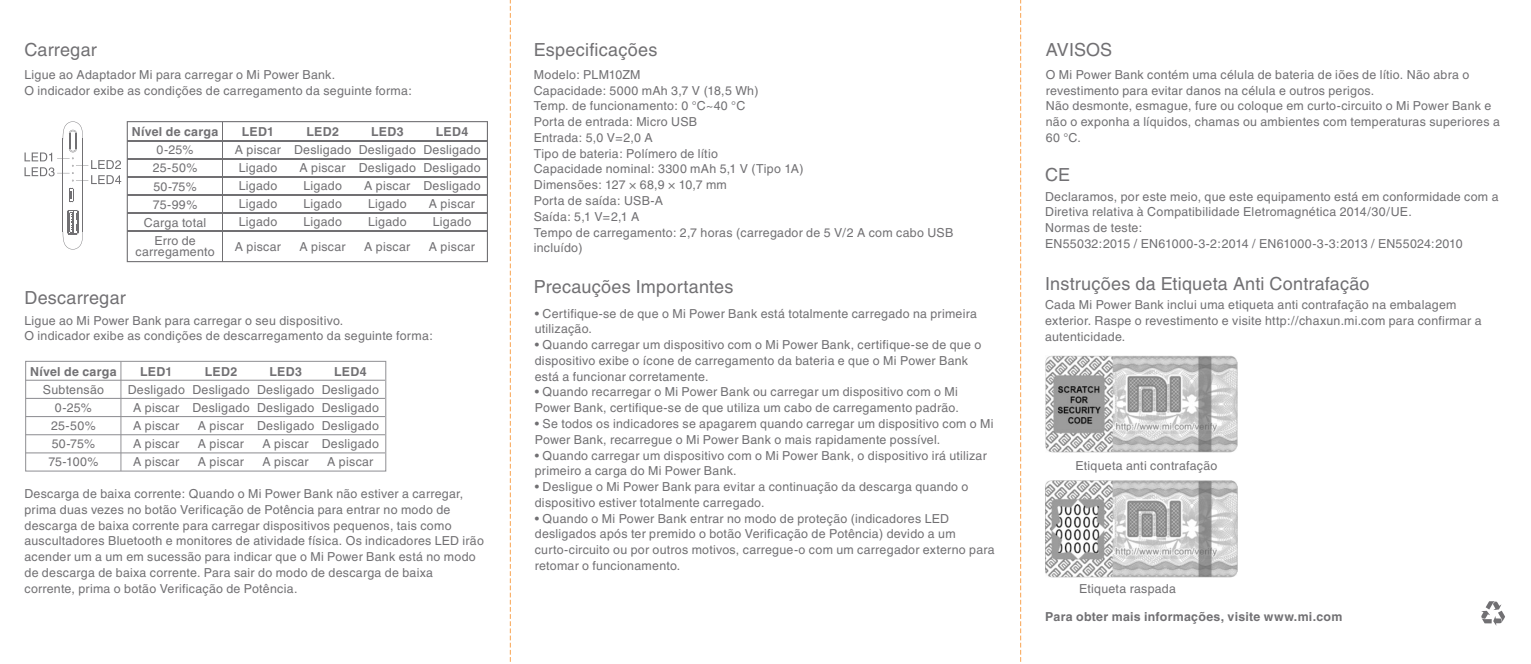
<style>
.page{position:relative;width:1531px;height:664px;background:#fff}
.page>*{position:absolute;margin:0;border:0;box-sizing:border-box;transform-origin:0 0}
.t1{font:18px "Helvetica";letter-spacing:.015em;color:#717073}
.t2{font:12.38px/18px "Helvetica";letter-spacing:.02em;color:#717073}
.t3{font:700 12.38px "Helvetica";letter-spacing:.025em;color:#717073}
</style>
<div class="page">
<svg style="left:510px;top:0;width:1px;height:662px"></svg>
<svg style="left:1020px;top:0;width:1px;height:662px"></svg>
<svg style="left:127px;top:121px;width:361px;height:141px"></svg>
<hr style="left:127px;top:231px;width:360px;height:1px;background:#717073">
<hr style="left:127px;top:212px;width:360px;height:2px;background:#717073">
<hr style="left:127px;top:194px;width:360px;height:1px;background:#717073">
<hr style="left:127px;top:176px;width:360px;height:1px;background:#717073">
<hr style="left:127px;top:158px;width:360px;height:1px;background:#717073">
<hr style="left:127px;top:140px;width:360px;height:1px;background:#717073">
<hr style="left:222px;top:122px;width:1px;height:139px;background:#717073">
<div style="left:25px;top:360px;width:361px;height:111px;border:1px solid #919195"></div>
<hr style="left:26px;top:452px;width:359px;height:1px;background:#919195">
<hr style="left:26px;top:434px;width:359px;height:1px;background:#919195">
<hr style="left:26px;top:416px;width:359px;height:1px;background:#919195">
<hr style="left:26px;top:397px;width:359px;height:2px;background:#919195">
<hr style="left:26px;top:379px;width:359px;height:1px;background:#919195">
<hr style="left:121px;top:361px;width:1px;height:110px;background:#919195">
<svg style="left:1481px;top:601px;width:24px;height:24px"></svg>
<img style="left:1045px;top:355px;width:192px;height:97px">
<img style="left:1045px;top:480px;width:192px;height:97px">
<hr style="left:83px;top:139px;width:1px;height:93px;background:#717073">
<hr style="left:63px;top:139px;width:1px;height:93px;background:#717073">
<svg style="left:63px;top:210px;width:20px;height:39px"></svg>
<svg style="left:25px;top:121px;width:96px;height:82px"></svg>
<h1 class="t1" style="left:24px;top:39px;width:74px">Carregar</h1>
<p class="t2" style="left:24px;top:67px;width:389px;line-height:15.8px">Ligue ao Adaptador Mi para carregar o Mi Power Bank.<br>O indicador exibe as condições de carregamento da seguinte forma:</p>
<p class="t3" style="left:132px;top:124px;width:88px">Nível de carga</p>
<p class="t2" style="left:144px;top:141px;width:64px;text-align:center">0-25%<br>25-50%<br>50-75%<br>75-99%<br>Carga total<br>Erro de</p>
<p class="t2" style="left:136px;top:242px;width:81px">carregamento</p>
<p class="t3" style="left:242px;top:124px;width:34px">LED1</p>
<p class="t2" style="left:235px;top:141px;width:48px;text-align:center">A piscar<br>Ligado<br>Ligado<br>Ligado<br>Ligado</p>
<p class="t2" style="left:235px;top:237px;width:48px">A piscar</p>
<p class="t3" style="left:306px;top:124px;width:34px">LED2</p>
<p class="t2" style="left:294px;top:141px;width:59px;text-align:center">Desligado<br>A piscar<br>Ligado<br>Ligado<br>Ligado</p>
<p class="t2" style="left:300px;top:237px;width:48px">A piscar</p>
<p class="t3" style="left:371px;top:124px;width:34px">LED3</p>
<p class="t2" style="left:359px;top:141px;width:59px;text-align:center">Desligado<br>Desligado<br>A piscar<br>Ligado<br>Ligado</p>
<p class="t2" style="left:364px;top:237px;width:48px">A piscar</p>
<p class="t3" style="left:436px;top:124px;width:34px">LED4</p>
<p class="t2" style="left:423px;top:141px;width:59px;text-align:center">Desligado<br>Desligado<br>Desligado<br>A piscar<br>Ligado</p>
<p class="t2" style="left:429px;top:237px;width:48px">A piscar</p>
<h1 class="t1" style="left:24px;top:287px;width:103px">Descarregar</h1>
<p class="t2" style="left:24px;top:312px;width:410px;line-height:15.8px">Ligue ao Mi Power Bank para carregar o seu dispositivo.<br>O indicador exibe as condições de descarregamento da seguinte forma:</p>
<p class="t3" style="left:30px;top:364px;width:88px">Nível de carga</p>
<p class="t2" style="left:43px;top:380px;width:63px;text-align:center">Subtensão<br>0-25%<br>25-50%<br>50-75%<br>75-100%</p>
<p class="t3" style="left:140px;top:364px;width:34px">LED1</p>
<p class="t2" style="left:128px;top:380px;width:59px;text-align:center">Desligado<br>A piscar<br>A piscar<br>A piscar<br>A piscar</p>
<p class="t3" style="left:205px;top:364px;width:34px">LED2</p>
<p class="t2" style="left:192px;top:380px;width:59px;text-align:center">Desligado<br>Desligado<br>A piscar<br>A piscar<br>A piscar</p>
<p class="t3" style="left:269px;top:364px;width:34px">LED3</p>
<p class="t2" style="left:257px;top:380px;width:59px;text-align:center">Desligado<br>Desligado<br>Desligado<br>A piscar<br>A piscar</p>
<p class="t3" style="left:334px;top:364px;width:34px">LED4</p>
<p class="t2" style="left:322px;top:380px;width:59px;text-align:center">Desligado<br>Desligado<br>Desligado<br>Desligado<br>A piscar</p>
<p class="t2" style="left:24px;top:485px;width:461px;line-height:15.8px">Descarga de baixa corrente: Quando o Mi Power Bank não estiver a carregar, prima duas vezes no botão Verificação de Potência para entrar no modo de descarga de baixa corrente para carregar dispositivos pequenos, tais como auscultadores Bluetooth e monitores de atividade física. Os indicadores LED irão acender um a um em sucessão para indicar que o Mi Power Bank está no modo de descarga de baixa corrente. Para sair do modo de descarga de baixa corrente, prima o botão Verificação de Potência.</p>
<h1 class="t1" style="left:534px;top:39px;width:125px">Especificações</h1>
<p class="t2" style="left:534px;top:66px;width:421px;line-height:15.8px">Modelo: PLM10ZM<br>Capacidade: 5000 mAh 3,7 V (18,5 Wh)<br>Temp. de funcionamento: 0 °C~40 °C<br>Porta de entrada: Micro USB<br>Entrada: 5,0 V=2,0 A<br>Tipo de bateria: Polímero de lítio<br>Capacidade nominal: 3300 mAh 5,1 V (Tipo 1A)<br>Dimensões: 127 × 68,9 × 10,7 mm<br>Porta de saída: USB-A<br>Saída: 5,1 V=2,1 A<br>Tempo de carregamento: 2,7 horas (carregador de 5 V/2 A com cabo USB incluído)</p>
<p class="t2" style="left:1046px;top:67px;width:455px;line-height:15.8px">O Mi Power Bank contém uma célula de bateria de iões de lítio. Não abra o revestimento para evitar danos na célula e outros perigos.<br>Não desmonte, esmague, fure ou coloque em curto-circuito o Mi Power Bank e não o exponha a líquidos, chamas ou ambientes com temperaturas superiores a 60 °C.</p>
<h1 class="t1" style="left:534px;top:276px;width:201px">Precauções Importantes</h1>
<h1 class="t1" style="left:1046px;top:39px;width:68px">AVISOS</h1>
<h1 class="t1" style="left:1045px;top:164px;width:27px">CE</h1>
<p class="t2" style="left:1045px;top:188px;width:455px;line-height:15.8px">Declaramos, por este meio, que este equipamento está em conformidade com a Diretiva relativa à Compatibilidade Eletromagnética 2014/30/UE.<br>Normas de teste:<br>EN55032:2015 / EN61000-3-2:2014 / EN61000-3-3:2013 / EN55024:2010</p>
<h1 class="t1" style="left:1045px;top:273px;width:326px">Instruções da Etiqueta Anti Contrafação</h1>
<p class="t2" style="left:535px;top:305px;width:444px;line-height:15.8px">• Certifique-se de que o Mi Power Bank está totalmente carregado na primeira utilização.</p>
<p class="t2" style="left:535px;top:337px;width:448px;line-height:15.8px">• Quando carregar um dispositivo com o Mi Power Bank, certifique-se de que o dispositivo exibe o ícone de carregamento da bateria e que o Mi Power Bank está a funcionar corretamente.</p>
<p class="t2" style="left:535px;top:384px;width:425px;line-height:15.8px">• Quando recarregar o Mi Power Bank ou carregar um dispositivo com o Mi<br>Power Bank, certifique-se de que utiliza um cabo de carregamento padrão.</p>
<p class="t2" style="left:535px;top:415px;width:460px;line-height:15.8px">• Se todos os indicadores se apagarem quando carregar um dispositivo com o Mi<br>Power Bank, recarregue o Mi Power Bank o mais rapidamente possível.</p>
<p class="t2" style="left:535px;top:447px;width:453px;line-height:15.8px">• Quando carregar um dispositivo com o Mi Power Bank, o dispositivo irá utilizar primeiro a carga do Mi Power Bank.</p>
<p class="t2" style="left:535px;top:478px;width:435px;line-height:15.8px">• Desligue o Mi Power Bank para evitar a continuação da descarga quando o dispositivo estiver totalmente carregado.</p>
<p class="t2" style="left:535px;top:510px;width:461px;line-height:15.8px">• Quando o Mi Power Bank entrar no modo de proteção (indicadores LED desligados após ter premido o botão Verificação de Potência) devido a um curto-circuito ou por outros motivos, carregue-o com um carregador externo para retomar o funcionamento.</p>
<p class="t2" style="left:1045px;top:297px;width:438px;line-height:15.8px">Cada Mi Power Bank inclui uma etiqueta anti contrafação na embalagem exterior. Raspe o revestimento e visite http://chaxun.mi.com para confirmar a autenticidade.</p>
<p class="t2" style="left:1075px;top:456px;width:143px">Etiqueta anti contrafação</p>
<p class="t2" style="left:1079px;top:579px;width:98px">Etiqueta raspada</p>
<p class="t3" style="left:1045px;top:609px;width:299px">Para obter mais informações, visite www.mi.com</p>
</div>
